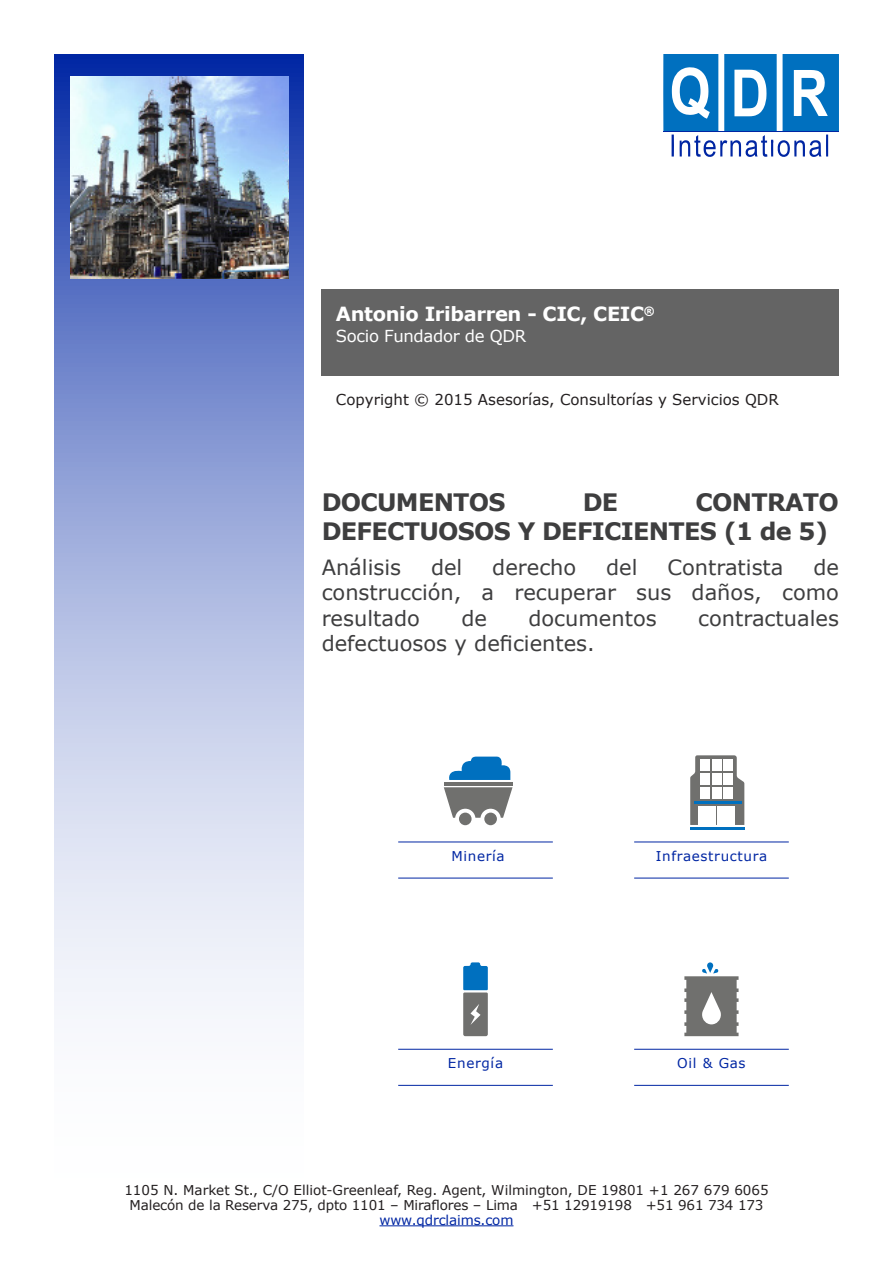
<style>
.page{position:relative;width:893px;height:1263px;background:#fff}
.page>*{position:absolute;margin:0;border:0;box-sizing:border-box;transform-origin:0 0}
.t1{font:700 24px/28.8px "MS Reference Sans Serif";letter-spacing:-.03em;color:#3e3e3f}
.t2{font:21px/25.2px "MS Reference Sans Serif";color:#3e3e3f;text-align:justify}
.t3{font:700 19.5px "MS Reference Sans Serif";letter-spacing:-.02em;color:#fff}
.t4{font:16.5px "MS Reference Sans Serif";letter-spacing:-.02em;color:#fff}
.t5{font:15px "MS Reference Sans Serif";color:#231f20}
.t6{font:13.5px "MS Reference Sans Serif";letter-spacing:-.01em;color:#231f20}
.Header_H1{font:13.5px "MS Reference Sans Serif";letter-spacing:.05em;color:#0026a3}
.Header_H1-2{font:13.5px "MS Reference Sans Serif";letter-spacing:-.01em;color:#0026a3}
</style>
<div class="page">
<svg style="left:54px;top:54px;width:250px;height:956px;background:#a9b6e0"></svg>
<hr style="left:444px;top:782px;width:68px;height:3px;background:#70706e">
<svg style="left:444px;top:787px;width:68px;height:39px"></svg>
<svg style="left:449px;top:756px;width:61px;height:24px"></svg>
<hr style="left:634px;top:841px;width:155px;height:1px;background:#0026a3">
<hr style="left:398px;top:1049px;width:155px;height:1px;background:#0026a3">
<hr style="left:634px;top:1049px;width:155px;height:1px;background:#0026a3">
<hr style="left:398px;top:841px;width:155px;height:1px;background:#0026a3">
<hr style="left:634px;top:878px;width:155px;height:1px;background:#0026a3">
<hr style="left:398px;top:1085px;width:155px;height:1px;background:#0026a3">
<hr style="left:634px;top:1085px;width:155px;height:1px;background:#0026a3">
<hr style="left:398px;top:878px;width:155px;height:1px;background:#0026a3">
<svg style="left:690px;top:755px;width:54px;height:70px"></svg>
<hr style="left:694px;top:802px;width:48px;height:2px;background:#0070bf">
<hr style="left:690px;top:827px;width:54px;height:2px;background:#0070bf">
<div style="left:700px;top:759px;width:10px;height:12px;background:#fff"></div>
<div style="left:712px;top:759px;width:10px;height:12px;background:#fff"></div>
<div style="left:723px;top:759px;width:10px;height:12px;background:#fff"></div>
<div style="left:700px;top:773px;width:10px;height:11px;background:#fff"></div>
<div style="left:712px;top:773px;width:10px;height:11px;background:#fff"></div>
<div style="left:723px;top:773px;width:10px;height:11px;background:#fff"></div>
<div style="left:700px;top:787px;width:10px;height:11px;background:#fff"></div>
<div style="left:712px;top:787px;width:10px;height:11px;background:#fff"></div>
<div style="left:723px;top:787px;width:10px;height:11px;background:#fff"></div>
<div style="left:698px;top:806px;width:18px;height:19px;background:#fff"></div>
<div style="left:718px;top:806px;width:17px;height:19px;background:#fff"></div>
<svg style="left:463px;top:962px;width:25px;height:74px;background:#5a809a"></svg>
<svg style="left:684px;top:962px;width:54px;height:74px"></svg>
<div style="left:322px;top:289px;width:517px;height:87px;background:#646464"></div>
<svg style="left:663px;top:54px;width:176px;height:103px"></svg>
<img style="left:70px;top:77px;width:218px;height:202px">
<hr style="left:379px;top:1225px;width:134px;height:1px;background:#0026a3">
<p class="t3" style="left:336px;top:301px;width:320px">Antonio Iribarren - CIC, CEIC<sup>®</sup></p>
<p class="t4" style="left:336px;top:325px;width:192px">Socio Fundador de QDR</p>
<p class="t5" style="left:336px;top:390px;width:444px">Copyright © 2015 Asesorías, Consultorías y Servicios QDR</p>
<p class="t1" style="left:322px;top:487px;width:519px;text-indent:374px">CONTRATO<br>DEFECTUOSOS Y DEFICIENTES (1 de 5)</p>
<p class="t2" style="left:322px;top:554px;width:81px">Análisis</p>
<p class="t2" style="left:431px;top:554px;width:33px">del</p>
<p class="t2" style="left:492px;top:554px;width:86px">derecho</p>
<p class="t2" style="left:606px;top:554px;width:33px">del</p>
<p class="t2" style="left:667px;top:554px;width:118px">Contratista</p>
<p class="t1" style="left:322px;top:487px;width:185px">DOCUMENTOS</p>
<p class="t1" style="left:583px;top:487px;width:37px">DE</p>
<p class="t2" style="left:322px;top:554px;width:519px;text-indent:492px">de construcción, a recuperar sus daños, como resultado</p>
<p class="t2" style="left:461px;top:605px;width:27px">de</p>
<p class="t2" style="left:528px;top:605px;width:130px">documentos</p>
<p class="t2" style="left:698px;top:605px;width:142px">contractuales</p>
<p class="t2" style="left:322px;top:630px;width:275px">defectuosos y deficientes.</p>
<p class="Header_H1" style="left:451px;top:848px;width:55px">Minería</p>
<p class="Header_H1" style="left:656px;top:848px;width:113px">Infraestructura</p>
<p class="Header_H1" style="left:448px;top:1055px;width:57px">Energía</p>
<p class="Header_H1" style="left:677px;top:1055px;width:70px">Oil &amp; Gas</p>
<p class="t6" style="left:124px;top:1181px;width:646px">1105 N. Market St., C/O Elliot-Greenleaf, Reg. Agent, Wilmington, DE 19801 +1 267 679 6065</p>
<p class="t6" style="left:130px;top:1196px;width:635px">Malecón de la Reserva 275, dpto 1101 – Miraflores – Lima +51 12919198 +51 961 734 173</p>
<p class="Header_H1-2" style="left:379px;top:1211px;width:136px">www.qdrclaims.com</p>
</div>
